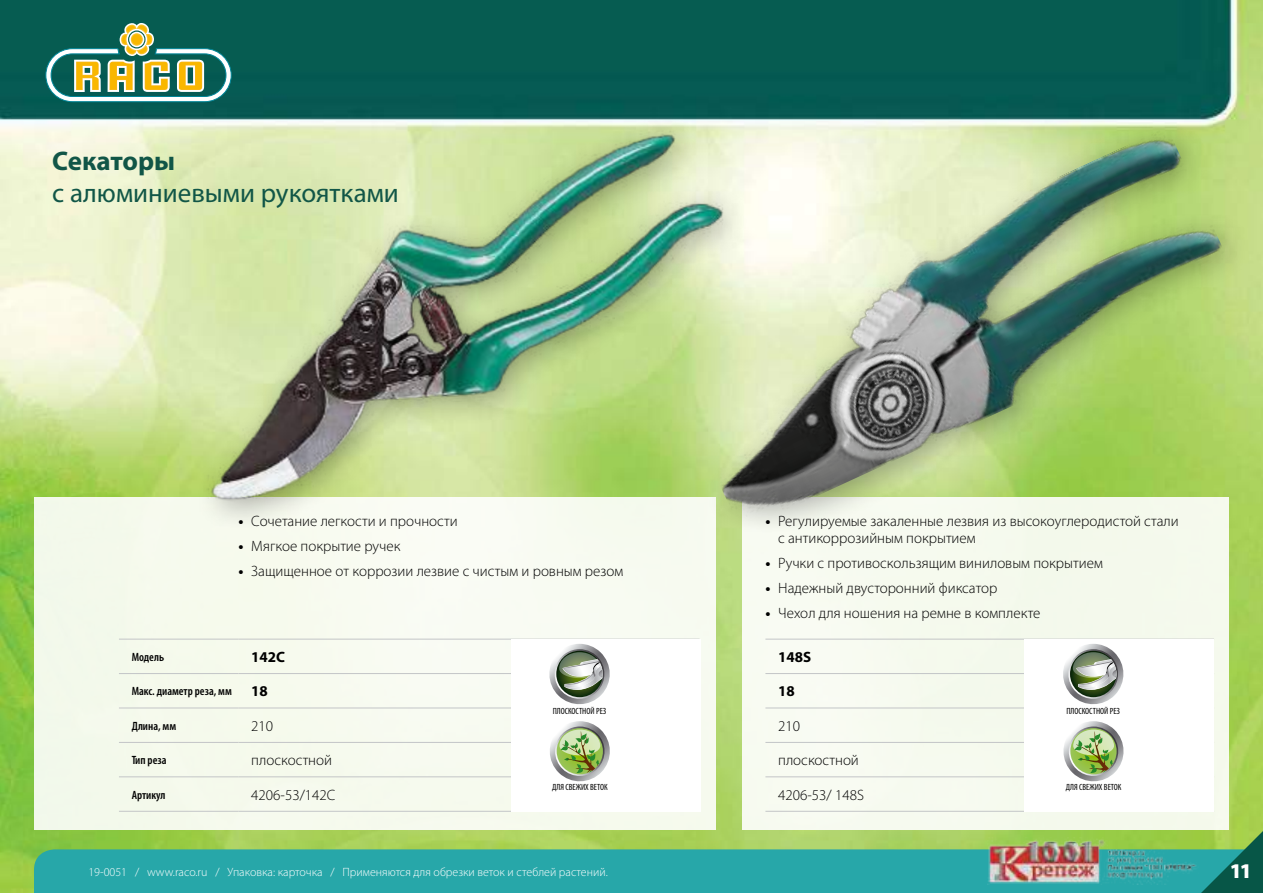
<style>
.page{position:relative;width:1263px;height:893px;background:#fff}
.page>*{position:absolute;margin:0;border:0;box-sizing:border-box;transform-origin:0 0}
.t1{font:27px "Myriad Pro";color:#115647}
.t2{font:700 27px "Myriad Pro";color:#115647}
.t3{font:900 21px "Myriad Pro";color:#fff}
.t4{font:300 15px/16.5px "Myriad Pro";color:#000}
.t5{font:700 15px "Myriad Pro";color:#000}
.t6{font:300 12px "Myriad Pro";color:#fff}
.t7{font:600 condensed 12px "Myriad Pro";color:#000}
.t8{font:condensed 9px "Myriad Pro";color:#000}
.s1{font-weight:700}
</style>
<div class="page">
<img style="left:0;top:0;width:1263px;height:893px">
<div style="left:34px;top:497px;width:681px;height:333px;background:#f6faee"></div>
<div style="left:743px;top:497px;width:486px;height:333px;background:#f6faee"></div>
<hr style="left:119px;top:673px;width:120px;height:1px;background:#c3c5c7">
<hr style="left:119px;top:708px;width:120px;height:1px;background:#c3c5c7">
<hr style="left:239px;top:708px;width:460px;height:1px;background:#c3c5c7">
<hr style="left:765px;top:708px;width:449px;height:1px;background:#c3c5c7">
<hr style="left:119px;top:742px;width:120px;height:1px;background:#c3c5c7">
<hr style="left:239px;top:742px;width:460px;height:1px;background:#c3c5c7">
<hr style="left:765px;top:742px;width:449px;height:1px;background:#c3c5c7">
<hr style="left:119px;top:777px;width:120px;height:1px;background:#c3c5c7">
<hr style="left:239px;top:777px;width:460px;height:1px;background:#c3c5c7">
<hr style="left:765px;top:777px;width:449px;height:1px;background:#c3c5c7">
<hr style="left:119px;top:811px;width:120px;height:1px;background:#c3c5c7">
<hr style="left:239px;top:811px;width:460px;height:1px;background:#c3c5c7">
<hr style="left:765px;top:811px;width:449px;height:1px;background:#c3c5c7">
<hr style="left:119px;top:639px;width:120px;height:1px;background:#c3c5c7">
<hr style="left:239px;top:639px;width:460px;height:1px;background:#c3c5c7">
<hr style="left:765px;top:639px;width:449px;height:1px;background:#c3c5c7">
<hr style="left:239px;top:673px;width:460px;height:1px;background:#c3c5c7">
<hr style="left:765px;top:673px;width:449px;height:1px;background:#c3c5c7">
<div style="left:193px;top:115px;width:559px;height:418px;background:#000;opacity:.32"></div>
<img style="left:206px;top:128px;width:456px;height:383px">
<div style="left:703px;top:119px;width:548px;height:417px;background:#000;opacity:.32"></div>
<img style="left:662px;top:127px;width:584px;height:404px">
<div style="left:34px;top:849px;width:1167px;height:44px;background:#27a7a9"></div>
<div style="left:1025px;top:639px;width:189px;height:172px;background:#fff"></div>
<svg style="left:1063px;top:721px;width:61px;height:61px"></svg>
<svg style="left:1063px;top:644px;width:61px;height:61px"></svg>
<div style="left:511px;top:639px;width:189px;height:172px;background:#fff"></div>
<svg style="left:550px;top:721px;width:60px;height:61px"></svg>
<svg style="left:549px;top:644px;width:61px;height:61px"></svg>
<svg style="left:45px;top:19px;width:187px;height:83px;background:#5a8b6e"></svg>
<svg style="left:1201px;top:831px;width:62px;height:62px;background:#378860"></svg>
<img style="left:988px;top:837px;width:210px;height:47px">
<h1 class="t2" style="left:52px;top:143px;width:124px">Секаторы</h1>
<h1 class="t1" style="left:52px;top:176px;width:348px">с алюминиевыми рукоятками</h1>
<p class="t4" style="left:239px;top:513px;width:221px"><span class="s1">•</span> Сочетание легкости и прочности</p>
<p class="t4" style="left:239px;top:538px;width:163px"><span class="s1">•</span> Мягкое покрытие ручек</p>
<p class="t4" style="left:239px;top:563px;width:386px"><span class="s1">•</span> Защищенное от коррозии лезвие с чистым и ровным резом</p>
<p class="t4" style="left:778px;top:513px;width:402px;text-indent:-13px"><span class="s1">•</span> Регулируемые закаленные лезвия из высокоуглеродистой стали с антикоррозийным покрытием</p>
<p class="t4" style="left:765px;top:554px;width:339px"><span class="s1">•</span> Ручки с противоскользящим виниловым покрытием</p>
<p class="t4" style="left:765px;top:579px;width:233px"><span class="s1">•</span> Надежный двусторонний фиксатор</p>
<p class="t4" style="left:765px;top:604px;width:276px"><span class="s1">•</span> Чехол для ношения на ремне в комплекте</p>
<p class="t7" style="left:132px;top:650px;width:34px">Модель</p>
<p class="t5" style="left:251px;top:647px;width:35px">142C</p>
<p class="t5" style="left:778px;top:647px;width:35px">148S</p>
<p class="t7" style="left:132px;top:685px;width:102px">Макс. диаметр реза, мм</p>
<p class="t5" style="left:251px;top:682px;width:18px">18</p>
<p class="t5" style="left:778px;top:682px;width:18px">18</p>
<p class="t7" style="left:132px;top:719px;width:46px">Длина, мм</p>
<p class="t4" style="left:251px;top:717px;width:23px">210</p>
<p class="t4" style="left:778px;top:717px;width:23px">210</p>
<p class="t7" style="left:132px;top:754px;width:36px">Тип реза</p>
<p class="t4" style="left:251px;top:752px;width:82px">плоскостной</p>
<p class="t4" style="left:778px;top:752px;width:82px">плоскостной</p>
<p class="t7" style="left:132px;top:788px;width:35px">Артикул</p>
<p class="t4" style="left:251px;top:786px;width:86px">4206-53/142C</p>
<p class="t4" style="left:778px;top:786px;width:87px">4206-53/ 148S</p>
<p class="t8" style="left:553px;top:705px;width:55px">ПЛОСКОСТНОЙ РЕЗ</p>
<p class="t8" style="left:552px;top:782px;width:57px">ДЛЯ СВЕЖИХ ВЕТОК</p>
<p class="t8" style="left:1066px;top:705px;width:55px">ПЛОСКОСТНОЙ РЕЗ</p>
<p class="t8" style="left:1066px;top:782px;width:57px">ДЛЯ СВЕЖИХ ВЕТОК</p>
<p class="t6" style="left:88px;top:865px;width:521px">19-0051 / www.raco.ru / Упаковка: карточка / Применяются для обрезки веток и стеблей растений.</p>
<h2 class="t3" style="left:1230px;top:856px;width:23px">11</h2>
</div>
